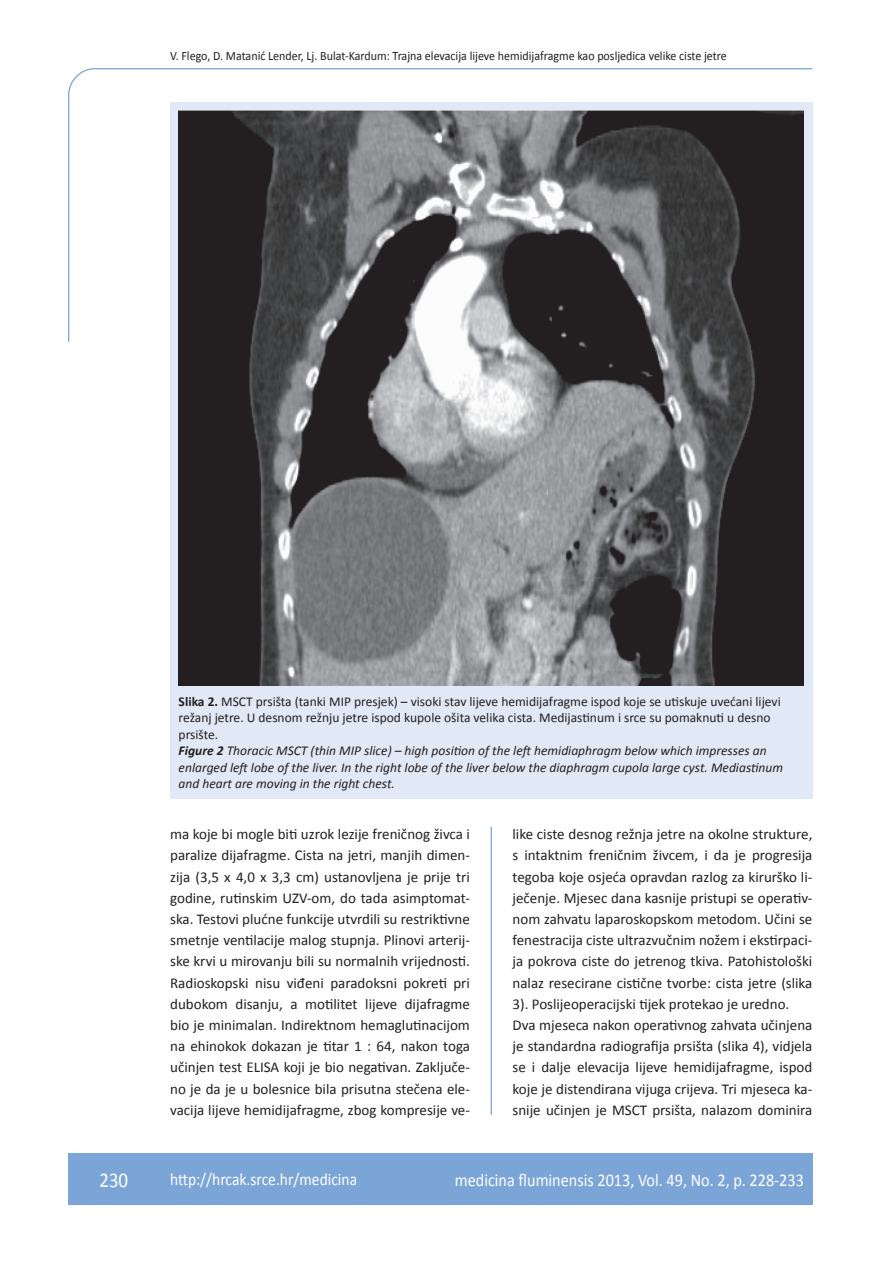
<style>
.page{position:relative;width:889px;height:1268px;background:#fff}
.page>*{position:absolute;margin:0;border:0;box-sizing:border-box;transform-origin:0 0}
.t1{font:21px "Calibri";color:#fff;scale:.9 1}
.t2{font:18px "Calibri";color:#fff;scale:.9 1}
.t3{font:17.25px "Calibri";color:#fff;scale:.9 1}
.t4{font:15px/21.1px "Calibri";color:#231f20;text-align:justify}
.t5{font:italic 13.5px/16.5px "Calibri";color:#231f20}
.t6{font:12.75px "Calibri";color:#231f20;scale:.94 1}
.s1{font-weight:700;font-style:normal}
.s2{font-style:normal}
.s3{font-weight:700}
</style>
<div class="page">
<svg style="left:68px;top:68px;width:745px;height:275px"></svg>
<hr style="left:490px;top:826px;width:2px;height:288px;background:#7ca5d7">
<div style="left:68px;top:1152px;width:744px;height:51px;background:#7ca5d7"></div>
<div style="left:170px;top:102px;width:642px;height:696px;background:#e1e9f6"></div>
<img style="left:179px;top:111px;width:624px;height:574px">
<p class="t6" style="left:170px;top:47px;width:594px">V. Flego, D. Matanić Lender, Lj. Bulat-Kardum: Trajna elevacija lijeve hemidijafragme kao posljedica velike ciste jetre</p>
<p class="t5" style="left:179px;top:692px;width:606px"><span class="s1">Slika 2.</span> <span class="s2">MSCT prsišta (tanki MIP presjek) – visoki stav lijeve hemidijafragme ispod koje se utiskuje uvećani lijevi režanj jetre. U desnom režnju jetre ispod kupole ošita velika cista. Medijastinum i srce su pomaknuti u desno prsište.<br></span><span class="s3">Figure 2</span> Thoracic MSCT (thin MIP slice) – high position of the left hemidiaphragm below which impresses an enlarged left lobe of the liver. In the right lobe of the liver below the diaphragm cupola large cyst. Mediastinum and heart are moving in the right chest.</p>
<p class="t4" style="left:170px;top:822px;width:301px">ma koje bi mogle biti uzrok lezije freničnog živca i paralize dijafragme. Cista na jetri, manjih dimen&shy;zija (3,5 x 4,0 x 3,3 cm) ustanovljena je prije tri godine, rutinskim UZV-om, do tada asimptomat&shy;ska. Testovi plućne funkcije utvrdili su restriktivne smetnje ventilacije malog stupnja. Plinovi arterij&shy;ske krvi u mirovanju bili su normalnih vrijednosti.<br>Radioskopski nisu viđeni paradoksni pokreti pri dubokom disanju, a motilitet lijeve dijafragme bio je minimalan. Indirektnom hemaglutinacijom na ehinokok dokazan je titar 1 : 64, nakon toga učinjen test ELISA koji je bio negativan. Zaključe&shy;no je da je u bolesnice bila prisutna stečena ele&shy;vacija lijeve hemidijafragme, zbog kompresije ve-</p>
<p class="t4" style="left:512px;top:822px;width:301px;text-align:left">like ciste desnog režnja jetre na okolne strukture, s intaktnim freničnim živcem, i da je progresija tegoba koje osjeća opravdan razlog za kirurško li&shy;ječenje. Mjesec dana kasnije pristupi se operativ&shy;nom zahvatu laparoskopskom metodom. Učini se fenestracija ciste ultrazvučnim nožem i ekstirpaci&shy;ja pokrova ciste do jetrenog tkiva. Patohistološki nalaz resecirane cistične tvorbe: cista jetre (slika 3). Poslijeoperacijski tijek protekao je uredno.<br>Dva mjeseca nakon operativnog zahvata učinjena je standardna radiografija prsišta (slika 4), vidjela se i dalje elevacija lijeve hemidijafragme, ispod koje je distendirana vijuga crijeva. Tri mjeseca ka&shy;snije učinjen je MSCT prsišta, nalazom dominira</p>
<h1 class="t1" style="left:99px;top:1166px;width:33px">230</h1>
<p class="t3" style="left:170px;top:1167px;width:209px">http://hrcak.srce.hr/medicina</p>
<p class="t2" style="left:455px;top:1168px;width:389px">medicina fluminensis 2013, Vol. 49, No. 2, p. 228-233</p>
</div>
